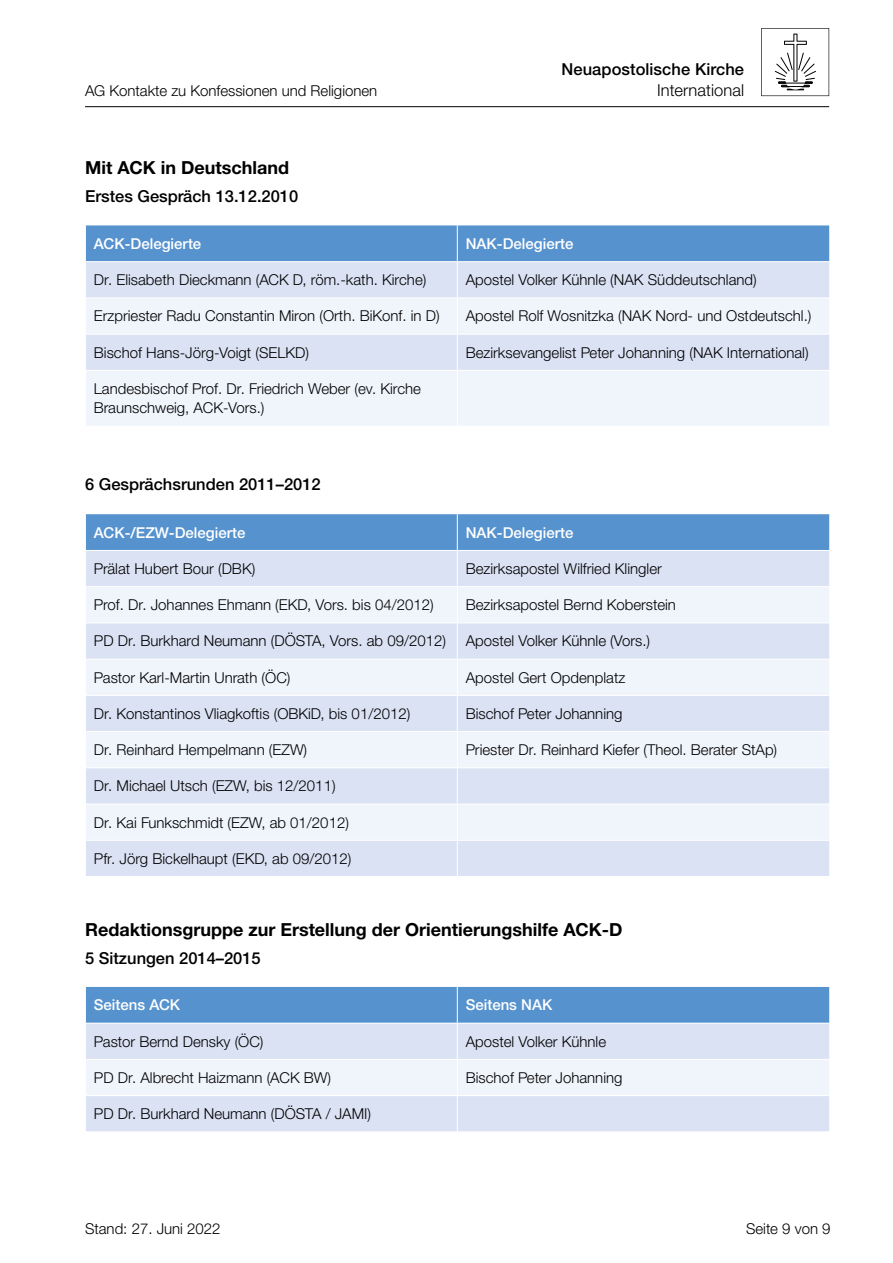
<style>
.page{position:relative;width:893px;height:1263px;background:#fff}
.page>*{position:absolute;margin:0;border:0;box-sizing:border-box;transform-origin:0 0}
.t1{font:700 18px "Helvetica Neue LTW1 G";color:#000}
.t2{font:500 16.5px "Helvetica Neue LTW1 G";color:#000}
.t3{font:300 16.5px "Helvetica Neue LTW1 G";letter-spacing:.005em;color:#000}
.t4{font:300 15px/19.5px "Helvetica Neue LTW1 G";color:#000}
.t5{font:500 15px "Helvetica Neue LTW1 G";color:#fff}
</style>
<div class="page">
<hr style="left:85px;top:106px;width:744px;height:1px;background:#000">
<svg style="left:761px;top:28px;width:68px;height:68px"></svg>
<div style="left:86px;top:987px;width:743px;height:36px;background:#5692ce"></div>
<div style="left:86px;top:1024px;width:743px;height:107px;background:#dae2f4"></div>
<div style="left:86px;top:1060px;width:743px;height:35px;background:#f0f4fb"></div>
<hr style="left:457px;top:987px;width:1px;height:36px;background:#fff">
<hr style="left:457px;top:1023px;width:1px;height:36px;background:#fff">
<hr style="left:85px;top:1059px;width:372px;height:1px;background:#fff">
<hr style="left:457px;top:1059px;width:372px;height:1px;background:#fff">
<hr style="left:457px;top:1060px;width:1px;height:35px;background:#fff">
<hr style="left:85px;top:1095px;width:372px;height:1px;background:#fff">
<hr style="left:457px;top:1095px;width:372px;height:1px;background:#fff">
<hr style="left:457px;top:1096px;width:1px;height:35px;background:#fff">
<div style="left:86px;top:514px;width:743px;height:36px;background:#5692ce"></div>
<div style="left:86px;top:551px;width:743px;height:325px;background:#dae2f4"></div>
<svg style="left:86px;top:587px;width:743px;height:253px;fill:#f0f4fb"></svg>
<hr style="left:457px;top:514px;width:1px;height:36px;background:#fff">
<hr style="left:457px;top:551px;width:1px;height:35px;background:#fff">
<hr style="left:85px;top:586px;width:372px;height:1px;background:#fff">
<hr style="left:457px;top:586px;width:372px;height:1px;background:#fff">
<hr style="left:457px;top:587px;width:1px;height:35px;background:#fff">
<hr style="left:85px;top:622px;width:372px;height:1px;background:#fff">
<hr style="left:457px;top:622px;width:372px;height:1px;background:#fff">
<hr style="left:457px;top:623px;width:1px;height:36px;background:#fff">
<hr style="left:85px;top:659px;width:372px;height:1px;background:#fff">
<hr style="left:457px;top:659px;width:372px;height:1px;background:#fff">
<hr style="left:457px;top:659px;width:1px;height:36px;background:#fff">
<hr style="left:85px;top:695px;width:372px;height:1px;background:#fff">
<hr style="left:457px;top:695px;width:372px;height:1px;background:#fff">
<hr style="left:457px;top:696px;width:1px;height:35px;background:#fff">
<hr style="left:85px;top:731px;width:372px;height:1px;background:#fff">
<hr style="left:457px;top:731px;width:372px;height:1px;background:#fff">
<hr style="left:457px;top:732px;width:1px;height:35px;background:#fff">
<hr style="left:85px;top:767px;width:372px;height:1px;background:#fff">
<hr style="left:457px;top:767px;width:372px;height:1px;background:#fff">
<hr style="left:457px;top:768px;width:1px;height:36px;background:#fff">
<hr style="left:85px;top:804px;width:372px;height:1px;background:#fff">
<hr style="left:457px;top:804px;width:372px;height:1px;background:#fff">
<hr style="left:457px;top:804px;width:1px;height:36px;background:#fff">
<hr style="left:85px;top:840px;width:372px;height:1px;background:#fff">
<hr style="left:457px;top:840px;width:372px;height:1px;background:#fff">
<hr style="left:457px;top:841px;width:1px;height:35px;background:#fff">
<div style="left:86px;top:225px;width:743px;height:36px;background:#5692ce"></div>
<div style="left:86px;top:262px;width:743px;height:36px;background:#dae2f4"></div>
<svg style="left:86px;top:299px;width:743px;height:126px;fill:#f0f4fb"></svg>
<hr style="left:457px;top:225px;width:1px;height:36px;background:#fff">
<hr style="left:457px;top:262px;width:1px;height:36px;background:#fff">
<hr style="left:457px;top:298px;width:1px;height:36px;background:#fff">
<hr style="left:85px;top:334px;width:372px;height:1px;background:#fff">
<hr style="left:457px;top:334px;width:372px;height:1px;background:#fff">
<hr style="left:457px;top:334px;width:1px;height:36px;background:#fff">
<hr style="left:85px;top:370px;width:372px;height:1px;background:#fff">
<hr style="left:457px;top:370px;width:372px;height:1px;background:#fff">
<hr style="left:457px;top:371px;width:1px;height:55px;background:#fff">
<p class="t2" style="left:561px;top:59px;width:184px">Neuapostolische Kirche</p>
<p class="t4" style="left:85px;top:81px;width:294px">AG Kontakte zu Konfessionen und Religionen</p>
<p class="t3" style="left:657px;top:80px;width:88px">International</p>
<p class="t1" style="left:85px;top:157px;width:205px">Mit ACK in Deutschland</p>
<p class="t2" style="left:85px;top:186px;width:215px">Erstes Gespräch 13.12.2010</p>
<p class="t5" style="left:94px;top:235px;width:109px">ACK-Delegierte</p>
<p class="t5" style="left:466px;top:235px;width:109px">NAK-Delegierte</p>
<p class="t4" style="left:94px;top:270px;width:334px">Dr. Elisabeth Dieckmann (ACK D, röm.-kath. Kirche)</p>
<p class="t4" style="left:466px;top:270px;width:292px">Apostel Volker Kühnle (NAK Süddeutschland)</p>
<p class="t4" style="left:94px;top:306px;width:347px">Erzpriester Radu Constantin Miron (Orth. BiKonf. in D)</p>
<p class="t4" style="left:466px;top:306px;width:347px">Apostel Rolf Wosnitzka (NAK Nord- und Ostdeutschl.)</p>
<p class="t4" style="left:94px;top:342px;width:217px">Bischof Hans-Jörg-Voigt (SELKD)</p>
<p class="t4" style="left:466px;top:342px;width:344px">Bezirksevangelist Peter Johanning (NAK International)</p>
<p class="t4" style="left:94px;top:379px;width:329px">Landesbischof Prof. Dr. Friedrich Weber (ev. Kirche<br>Braunschweig, ACK-Vors.)</p>
<p class="t2" style="left:85px;top:474px;width:237px">6 Gesprächsrunden 2011–2012</p>
<p class="t5" style="left:94px;top:523px;width:153px">ACK-/EZW-Delegierte</p>
<p class="t5" style="left:466px;top:523px;width:109px">NAK-Delegierte</p>
<p class="t4" style="left:94px;top:559px;width:163px">Prälat Hubert Bour (DBK)</p>
<p class="t4" style="left:466px;top:559px;width:198px">Bezirksapostel Wilfried Klingler</p>
<p class="t4" style="left:94px;top:595px;width:341px">Prof. Dr. Johannes Ehmann (EKD, Vors. bis 04/2012)</p>
<p class="t4" style="left:466px;top:595px;width:212px">Bezirksapostel Bernd Koberstein</p>
<p class="t4" style="left:94px;top:631px;width:354px">PD Dr. Burkhard Neumann (DÖSTA, Vors. ab 09/2012)</p>
<p class="t4" style="left:466px;top:631px;width:186px">Apostel Volker Kühnle (Vors.)</p>
<p class="t4" style="left:94px;top:667px;width:198px">Pastor Karl-Martin Unrath (ÖC)</p>
<p class="t4" style="left:466px;top:667px;width:161px">Apostel Gert Opdenplatz</p>
<p class="t4" style="left:94px;top:704px;width:318px">Dr. Konstantinos Vliagkoftis (OBKiD, bis 01/2012)</p>
<p class="t4" style="left:466px;top:704px;width:158px">Bischof Peter Johanning</p>
<p class="t4" style="left:94px;top:740px;width:215px">Dr. Reinhard Hempelmann (EZW)</p>
<p class="t4" style="left:466px;top:740px;width:313px">Priester Dr. Reinhard Kiefer (Theol. Berater StAp)</p>
<p class="t4" style="left:94px;top:776px;width:243px">Dr. Michael Utsch (EZW, bis 12/2011)</p>
<p class="t4" style="left:94px;top:812px;width:257px">Dr. Kai Funkschmidt (EZW, ab 01/2012)</p>
<p class="t4" style="left:94px;top:849px;width:259px">Pfr. Jörg Bickelhaupt (EKD, ab 09/2012)</p>
<p class="t1" style="left:85px;top:918px;width:539px">Redaktionsgruppe zur Erstellung der Orientierungshilfe ACK-D</p>
<p class="t2" style="left:85px;top:948px;width:177px">5 Sitzungen 2014–2015</p>
<p class="t5" style="left:94px;top:996px;width:88px">Seitens ACK</p>
<p class="t5" style="left:466px;top:996px;width:88px">Seitens NAK</p>
<p class="t4" style="left:94px;top:1031px;width:171px">Pastor Bernd Densky (ÖC)</p>
<p class="t4" style="left:466px;top:1031px;width:142px">Apostel Volker Kühnle</p>
<p class="t4" style="left:94px;top:1068px;width:239px">PD Dr. Albrecht Haizmann (ACK BW)</p>
<p class="t4" style="left:466px;top:1068px;width:158px">Bischof Peter Johanning</p>
<p class="t4" style="left:94px;top:1104px;width:279px">PD Dr. Burkhard Neumann (DÖSTA / JAMI)</p>
<p class="t4" style="left:85px;top:1219px;width:137px">Stand: 27. Juni 2022</p>
<p class="t4" style="left:746px;top:1219px;width:86px">Seite 9 von 9</p>
</div>
